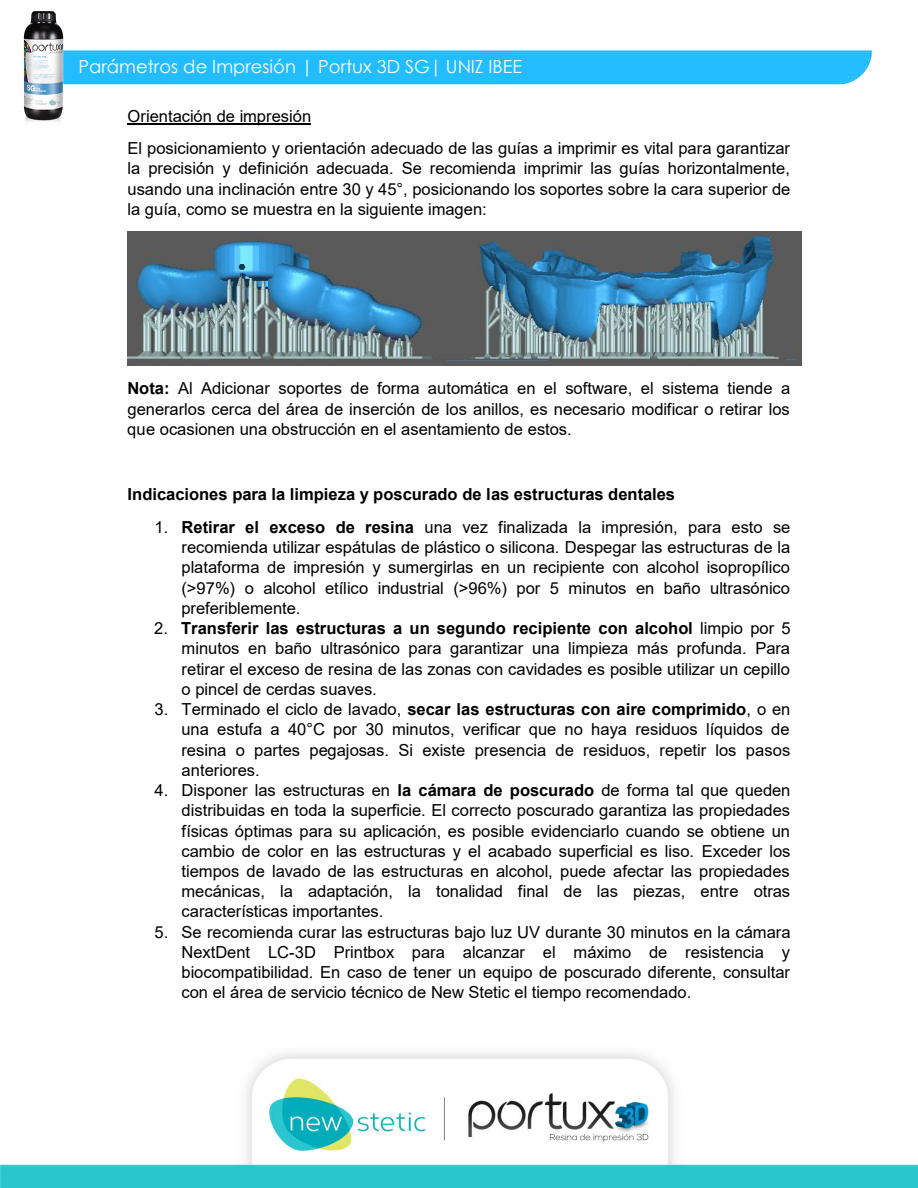
<style>
.page{position:relative;width:918px;height:1188px;background:#fff}
.page>*{position:absolute;margin:0;border:0;box-sizing:border-box;transform-origin:0 0}
.t1{font:18px "Century Gothic";color:#fff}
.t2{font:16.5px/20.2px "Arial";color:#000;text-align:justify}
.t3{font:700 16.5px "Arial";color:#000}
.s1{font-weight:700}
</style>
<div class="page">
<img style="left:0;top:1053px;width:918px;height:134px">
<img style="left:23px;top:11px;width:849px;height:114px">
<hr style="left:128px;top:123px;width:183px;height:2px;background:#000">
<img style="left:128px;top:232px;width:673px;height:134px">
<p class="t1" style="left:79px;top:54px;width:445px">Parámetros de Impresión | Portux 3D SG| UNIZ IBEE</p>
<p class="t2" style="left:128px;top:99px;width:664px;line-height:32.4px">Orientación de impresión<br>El posicionamiento y orientación adecuado de las guías a imprimir es vital para garantizar</p>
<p class="t2" style="left:127px;top:158px;width:664px">la precisión y definición adecuada. Se recomienda imprimir las guías horizontalmente, usando una inclinación entre 30 y 45°, posicionando los soportes sobre la cara superior de la guía, como se muestra en la siguiente imagen:</p>
<p class="t2" style="left:127px;top:378px;width:664px"><span class="s1">Nota:</span> Al Adicionar soportes de forma automática en el software, el sistema tiende a generarlos cerca del área de inserción de los anillos, es necesario modificar o retirar los que ocasionen una obstrucción en el asentamiento de estos.</p>
<p class="t3" style="left:128px;top:483px;width:549px">Indicaciones para la limpieza y poscurado de las estructuras dentales</p>
<p class="t2" style="left:181px;top:517px;width:611px;text-indent:-27px">1. <span class="s1">Retirar el exceso de resina</span> una vez finalizada la impresión, para esto se recomienda utilizar espátulas de plástico o silicona. Despegar las estructuras de la plataforma de impresión y sumergirlas en un recipiente con alcohol isopropílico (&gt;97%) o alcohol etílico industrial (&gt;96%) por 5 minutos en baño ultrasónico preferiblemente.</p>
<p class="t2" style="left:182px;top:618px;width:611px;text-indent:-27px">2. <span class="s1">Transferir las estructuras a un segundo recipiente con alcohol</span> limpio por 5 minutos en baño ultrasónico para garantizar una limpieza más profunda. Para retirar el exceso de resina de las zonas con cavidades es posible utilizar un cepillo o pincel de cerdas suaves.</p>
<p class="t2" style="left:181px;top:699px;width:611px;text-indent:-27px">3. Terminado el ciclo de lavado, <span class="s1">secar las estructuras con aire comprimido</span>, o en una estufa a 40°C por 30 minutos, verificar que no haya residuos líquidos de resina o partes pegajosas. Si existe presencia de residuos, repetir los pasos anteriores.</p>
<p class="t2" style="left:181px;top:780px;width:611px;text-indent:-27px">4. Disponer las estructuras en <span class="s1">la cámara de poscurado</span> de forma tal que queden distribuidas en toda la superficie. El correcto poscurado garantiza las propiedades físicas óptimas para su aplicación, es posible evidenciarlo cuando se obtiene un cambio de color en las estructuras y el acabado superficial es liso. Exceder los tiempos de lavado de las estructuras en alcohol, puede afectar las propiedades mecánicas, la adaptación, la tonalidad final de las piezas, entre otras características importantes.</p>
<p class="t2" style="left:181px;top:922px;width:611px;text-indent:-27px">5. Se recomienda curar las estructuras bajo luz UV durante 30 minutos en la cámara NextDent LC-3D Printbox para alcanzar el máximo de resistencia y biocompatibilidad. En caso de tener un equipo de poscurado diferente, consultar con el área de servicio técnico de New Stetic el tiempo recomendado.</p>
</div>
